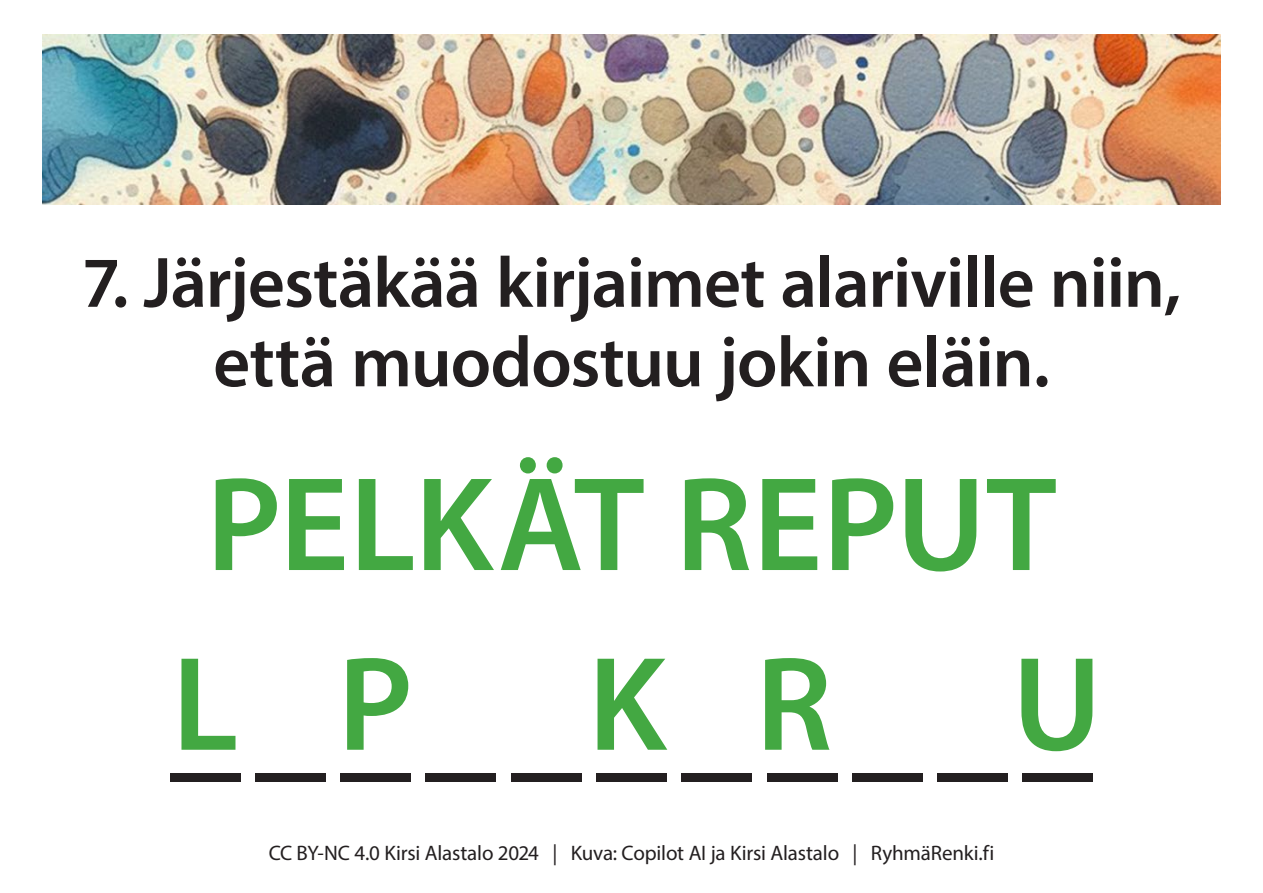
<style>
.page{position:relative;width:1263px;height:893px;background:#fff}
.page>*{position:absolute;margin:0;border:0;box-sizing:border-box;transform-origin:0 0}
.anagrammi{font:600 135px "Myriad Pro";color:#43a842}
.kysymys-iso{font:600 72px/79.5px "Myriad Pro";letter-spacing:-.015em;color:#231f20;text-align:center}
.t1{font:21px "Myriad Pro";letter-spacing:-.01em;color:#231f20}
</style>
<div class="page">
<img style="left:42px;top:34px;width:1178px;height:170px">
<div style="left:170px;top:773px;width:70px;height:8px;background:#231f20"></div>
<div style="left:255px;top:773px;width:70px;height:8px;background:#231f20"></div>
<div style="left:341px;top:773px;width:70px;height:8px;background:#231f20"></div>
<div style="left:426px;top:773px;width:70px;height:8px;background:#231f20"></div>
<div style="left:511px;top:773px;width:70px;height:8px;background:#231f20"></div>
<div style="left:596px;top:773px;width:70px;height:8px;background:#231f20"></div>
<div style="left:682px;top:773px;width:70px;height:8px;background:#231f20"></div>
<div style="left:1023px;top:773px;width:70px;height:8px;background:#231f20"></div>
<div style="left:767px;top:773px;width:70px;height:8px;background:#231f20"></div>
<div style="left:852px;top:773px;width:70px;height:8px;background:#231f20"></div>
<div style="left:937px;top:773px;width:70px;height:8px;background:#231f20"></div>
<p class="kysymys-iso" style="left:82px;top:241px;width:1101px">7. Järjestäkää kirjaimet alariville niin, että muodostuu jokin eläin.</p>
<p class="anagrammi" style="left:206px;top:439px;width:852px">PELKÄT REPUT</p>
<p class="anagrammi" style="left:172px;top:618px;width:68px">L</p>
<p class="anagrammi" style="left:338px;top:618px;width:77px">P</p>
<p class="anagrammi" style="left:588px;top:618px;width:80px">K</p>
<p class="anagrammi" style="left:755px;top:618px;width:78px">R</p>
<p class="anagrammi" style="left:1012px;top:618px;width:91px">U</p>
<p class="t1" style="left:269px;top:840px;width:727px">CC BY-NC 4.0 Kirsi Alastalo 2024 | Kuva: Copilot AI ja Kirsi Alastalo | RyhmäRenki.fi</p>
</div>
